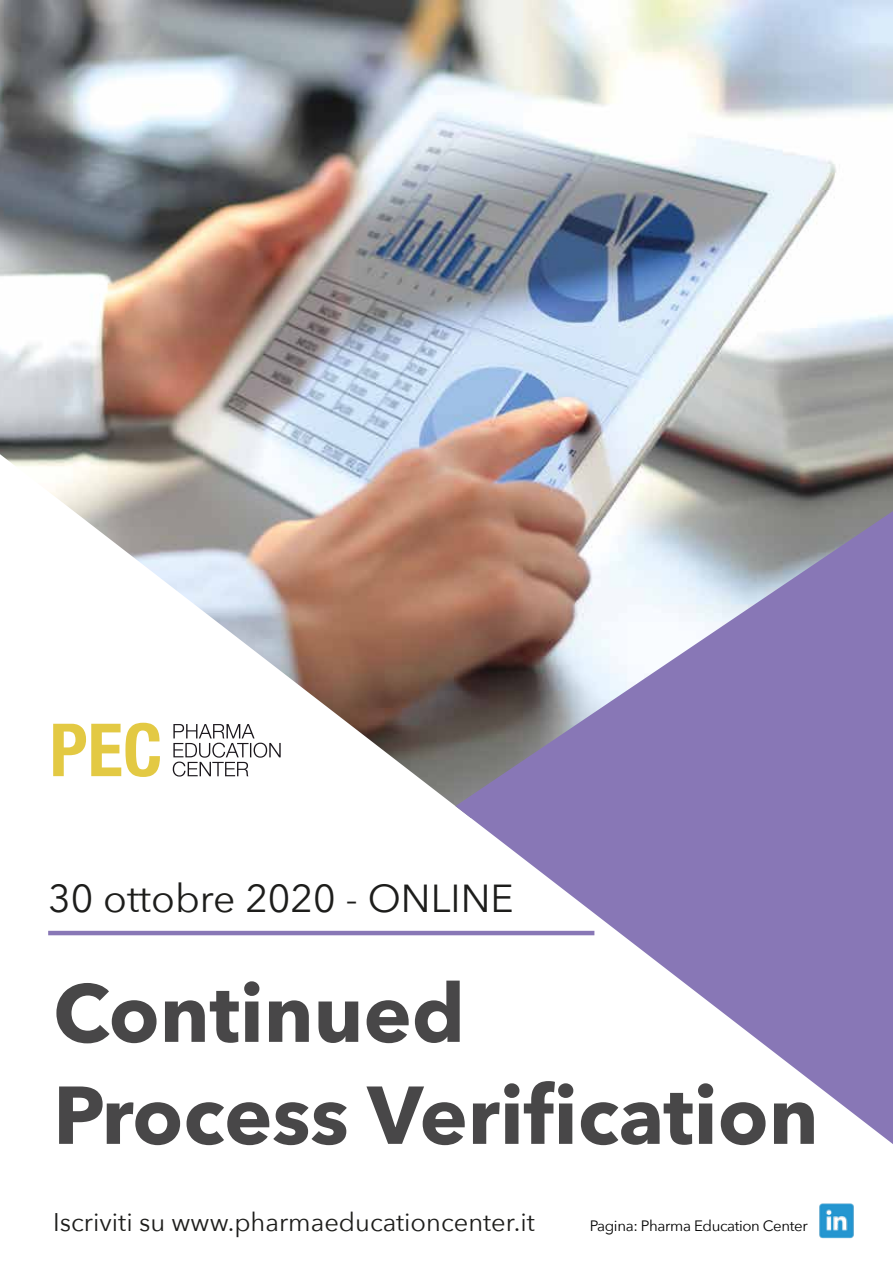
<style>
.page{position:relative;width:893px;height:1263px;background:#fff}
.page>*{position:absolute;margin:0;border:0;box-sizing:border-box;transform-origin:0 0}
.t1{font:700 81px/102px "Avenir Next";color:#484748}
.t2{font:39px "Avenir Next";color:#1d1d1b}
.t3{font:25.5px "Avenir Next";color:#1d1d1b}
.t4{font:15px "Avenir Next";letter-spacing:-.025em;color:#000101}
</style>
<div class="page">
<img style="left:0;top:0;width:893px;height:454px">
<svg style="left:0;top:454px;width:893px;height:482px"></svg>
<svg style="left:455px;top:511px;width:438px;height:633px;fill:#8877b6"></svg>
<hr style="left:48px;top:931px;width:546px;height:4px;background:#8877b6">
<svg style="left:53px;top:723px;width:107px;height:54px"></svg>
<svg style="left:173px;top:724px;width:108px;height:52px"></svg>
<img style="left:819px;top:1203px;width:35px;height:36px">
<h2 class="t2" style="left:48px;top:866px;width:467px">30 ottobre 2020 - ONLINE</h2>
<h1 class="t1" style="left:53px;top:961px;width:767px">Continued<br>Process Verification</h1>
<p class="t3" style="left:53px;top:1200px;width:483px">Iscriviti su www.pharmaeducationcenter.it</p>
<p class="t4" style="left:590px;top:1213px;width:219px">Pagina: Pharma Education Center</p>
</div>
